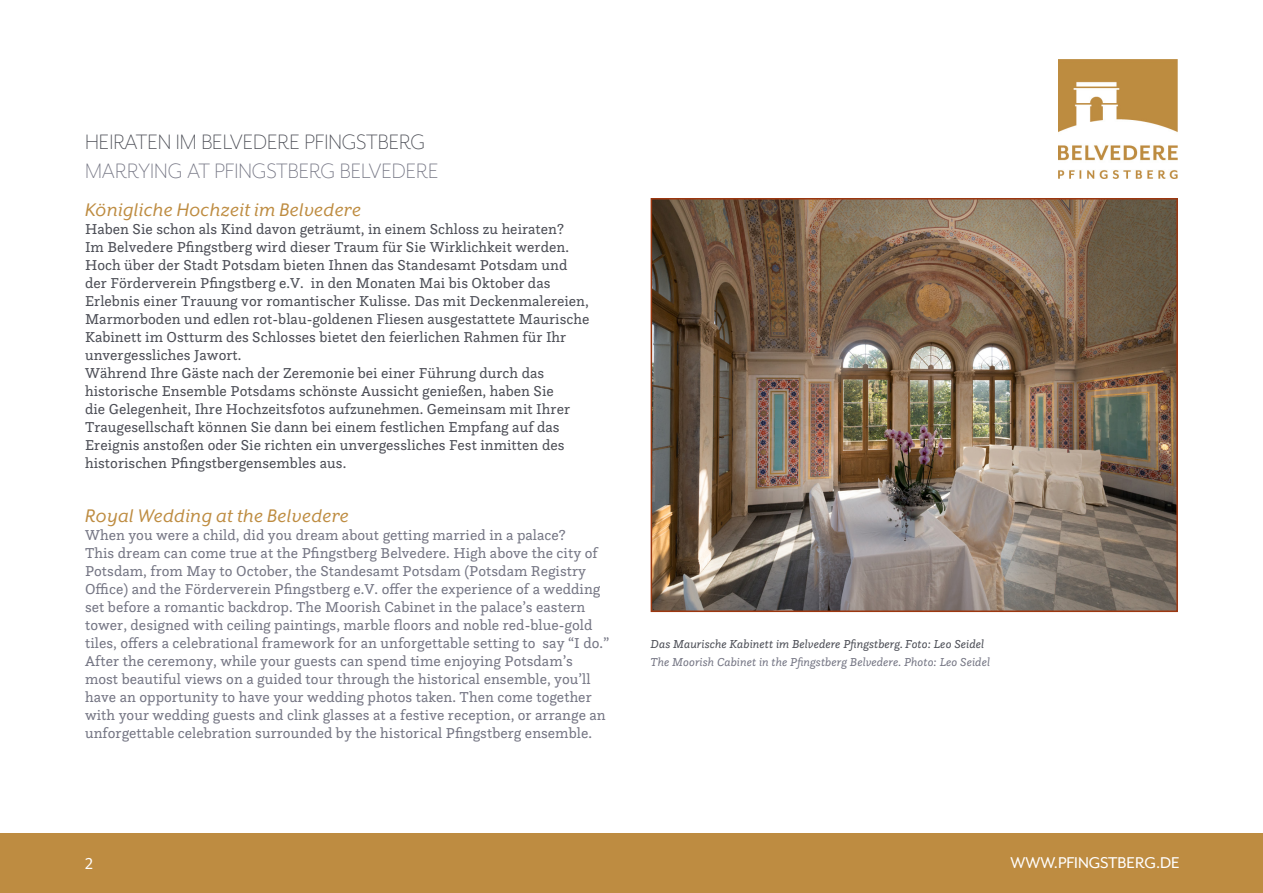
<style>
.page{position:relative;width:1263px;height:893px;background:#fff}
.page>*{position:absolute;margin:0;border:0;box-sizing:border-box;transform-origin:0 0}
.t1{font:300 24px "Mr Eaves XL San OT";color:#4c4e56}
.t2{font:300 24px "Mr Eaves XL San OT";color:#757684}
.t3{font:italic 21px "Mr Eaves XL San OT";letter-spacing:.02em;color:#be8c41}
.t4{font:18px "Mr Eaves XL San OT";color:#fff}
.t5{font:15px/18px "Questa Slab";color:#4c4e56}
.t6{font:15px/18px "Questa Slab";color:#757684}
.t7{font:italic 12px "Questa Slab";color:#757684}
.t8{font:italic 12px "Questa Slab";color:#4c4e56}
</style>
<div class="page">
<img style="left:1059px;top:60px;width:119px;height:118px">
<div style="left:0;top:833px;width:1263px;height:60px;background:#be8c41"></div>
<img style="left:654px;top:201px;width:521px;height:408px">
<div style="left:651px;top:198px;width:527px;height:414px;border:2px solid #9c3710"></div>
<h1 class="t1" style="left:85px;top:130px;width:342px">HEIRATEN IM BELVEDERE PFINGSTBERG</h1>
<h1 class="t2" style="left:85px;top:159px;width:355px">MARRYING AT PFINGSTBERG BELVEDERE</h1>
<h2 class="t3" style="left:85px;top:199px;width:277px">Königliche Hochzeit im Belvedere</h2>
<p class="t5" style="left:85px;top:220px;width:506px">Haben Sie schon als Kind davon geträumt, in einem Schloss zu heiraten?<br>Im Belvedere Pfingstberg wird dieser Traum für Sie Wirklichkeit werden.<br>Hoch über der Stadt Potsdam bieten Ihnen das Standesamt Potsdam und der Förderverein Pfingstberg e.V. in den Monaten Mai bis Oktober das Erlebnis einer Trauung vor romantischer Kulisse. Das mit Deckenmalereien, Marmorboden und edlen rot-blau-goldenen Fliesen ausgestattete Maurische Kabinett im Ostturm des Schlosses bietet den feierlichen Rahmen für Ihr unvergessliches Jawort.<br>Während Ihre Gäste nach der Zeremonie bei einer Führung durch das historische Ensemble Potsdams schönste Aussicht genießen, haben Sie<br>die Gelegenheit, Ihre Hochzeitsfotos aufzunehmen. Gemeinsam mit Ihrer Traugesellschaft können Sie dann bei einem festlichen Empfang auf das Ereignis anstoßen oder Sie richten ein unvergessliches Fest inmitten des historischen Pfingstbergensembles aus.</p>
<h2 class="t3" style="left:85px;top:505px;width:265px">Royal Wedding at the Belvedere</h2>
<p class="t6" style="left:85px;top:526px;width:526px">When you were a child, did you dream about getting married in a palace?<br>This dream can come true at the Pfingstberg Belvedere. High above the city of Potsdam, from May to October, the Standesamt Potsdam (Potsdam Registry Office) and the Förderverein Pfingstberg e.V. offer the experience of a wedding set before a romantic backdrop. The Moorish Cabinet in the palace’s eastern tower, designed with ceiling paintings, marble floors and noble red-blue-gold tiles, offers a celebrational framework for an unforgettable setting to say “I do.” After the ceremony, while your guests can spend time enjoying Potsdam’s most beautiful views on a guided tour through the historical ensemble, you’ll have an opportunity to have your wedding photos taken. Then come together with your wedding guests and clink glasses at a festive reception, or arrange an unforgettable celebration surrounded by the historical Pfingstberg ensemble.</p>
<p class="t8" style="left:651px;top:636px;width:335px">Das Maurische Kabinett im Belvedere Pfingstberg. Foto: Leo Seidel</p>
<p class="t7" style="left:651px;top:654px;width:341px">The Moorish Cabinet in the Pfingstberg Belvedere. Photo: Leo Seidel</p>
<p class="t4" style="left:85px;top:855px;width:9px">2</p>
<p class="t4" style="left:1011px;top:854px;width:171px">WWW.PFINGSTBERG.DE</p>
</div>
